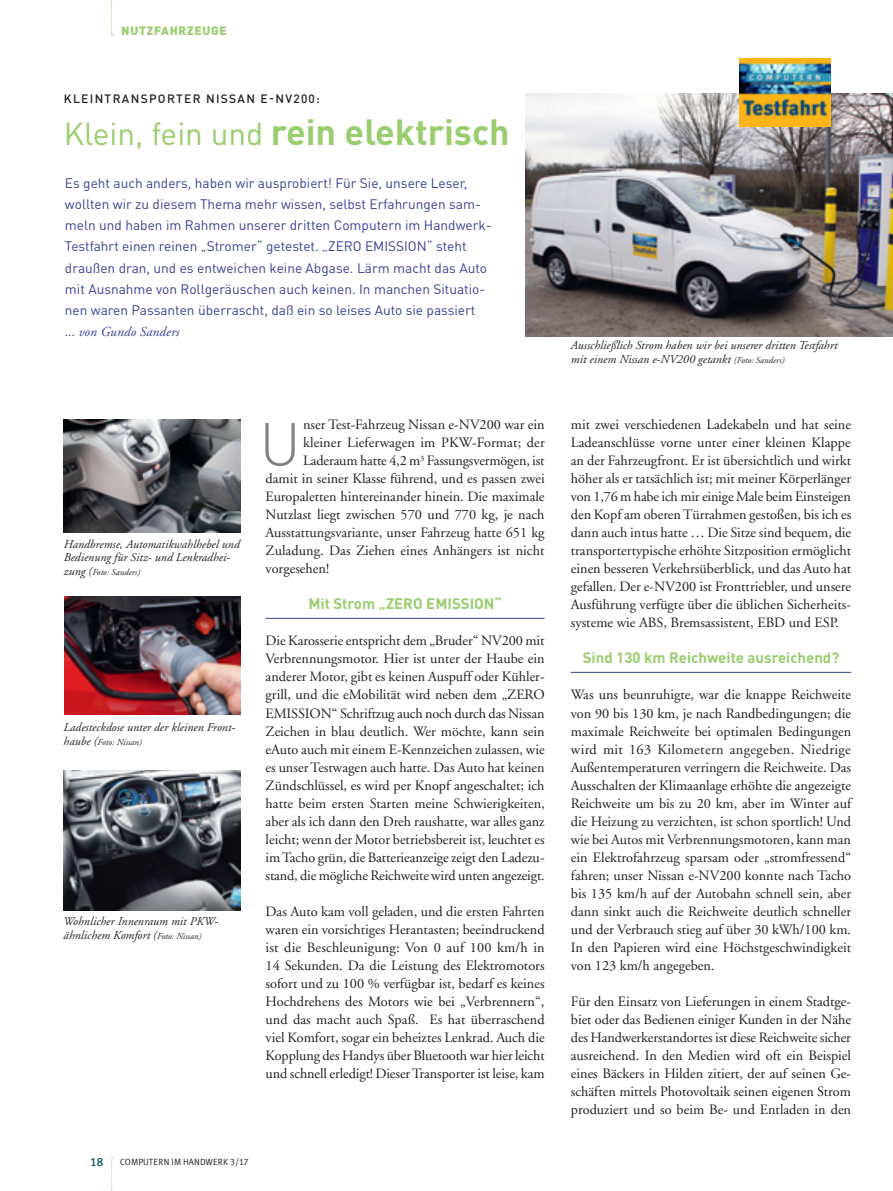
<style>
.page{position:relative;width:893px;height:1191px;background:#fff}
.page>*{position:absolute;margin:0;border:0;box-sizing:border-box;transform-origin:0 0}
.Initale{font:300 60px "DINOT";color:#808285}
._1_Artikelhead{font:700 36px "DINOT";color:#99cd6e}
._3_Sub_Linie_blau{font:700 15px "DINOT";color:#99cd6e}
._3_Fließtext{font:14.25px/18px "Adobe Garamond LT";color:#231f20;text-align:justify}
._2_Einleitung_10_pt{font:13.65px/21.1px "DINOT";color:#364194}
._2_Einleitung_10_pt-2{font:italic 13.65px "Adobe Garamond LT";letter-spacing:.01em;color:#364194}
._3_Fließtext-2{font:italic 12px/13.5px "Adobe Garamond LT";letter-spacing:.005em;color:#231f20}
._4_Bildlegende{font:italic 12px/13.5px "Adobe Garamond LT";letter-spacing:.005em;color:#231f20}
.Subheads_versal{font:500 12px "DINOT";letter-spacing:.11em;color:#231f20}
._2_Einleitung_10_pt-3{font:900 12px "DINOT";letter-spacing:.06em;color:#99cd6e}
._3_Fließtext-3{font:12px "Meta Plus Medium Caps";color:#16556c}
._3_Fließtext-4{font:italic 9px "Adobe Garamond LT";letter-spacing:.005em;color:#231f20}
._2_Einleitung_10_pt-4{font:9px "Meta Plus Normal Caps";color:#231f20}
.s1{font-weight:400;font-size:31.5px}
.s2{font-family:"DINOT";font-style:normal}
.s3{font-size:12px}
.s4{font-size:9px}
</style>
<div class="page">
<img style="left:525px;top:94px;width:368px;height:242px">
<hr style="left:571px;top:672px;width:280px;height:1px;background:#364194">
<svg style="left:111px;top:1157px;width:2px;height:34px"></svg>
<hr style="left:266px;top:618px;width:279px;height:1px;background:#364194">
<svg style="left:111px;top:0;width:2px;height:35px"></svg>
<img style="left:740px;top:58px;width:90px;height:68px">
<img style="left:64px;top:770px;width:176px;height:140px">
<img style="left:64px;top:420px;width:176px;height:112px">
<img style="left:65px;top:596px;width:175px;height:118px">
<p class="_2_Einleitung_10_pt-3" style="left:121px;top:22px;width:107px">NUTZFAHRZEUGE</p>
<p class="Subheads_versal" style="left:64px;top:90px;width:257px">KLEINTRANSPORTER NISSAN E-NV200:</p>
<p class="_1_Artikelhead" style="left:64px;top:107px;width:447px"><span class="s1">Klein, fein und</span> rein elektrisch</p>
<p class="_2_Einleitung_10_pt" style="left:65px;top:172px;width:428px">Es geht auch anders, haben wir ausprobiert! Für Sie, unsere Leser, wollten wir zu diesem Thema mehr wissen, selbst Erfahrungen sam&shy;meln und haben im Rahmen unserer dritten Computern im Handwerk-Testfahrt einen reinen „Stromer“ getestet. „ZERO EMISSION“ steht draußen dran, und es entweichen keine Abgase. Lärm macht das Auto mit Ausnahme von Rollgeräuschen auch keinen. In manchen Situatio&shy;nen waren Passanten überrascht, daß ein so leises Auto sie passiert</p>
<p class="_2_Einleitung_10_pt-2" style="left:65px;top:324px;width:116px"><span class="s2">…</span> von Gundo Sanders</p>
<p class="_3_Fließtext-2" style="left:64px;top:537px;width:177px">Handbremse, Automatikwahlhebel und<br>Bedienung für Sitz- und Lenkradhei-</p>
<p class="_3_Fließtext-4" style="left:64px;top:566px;width:78px"><span class="s3">zung (</span>Foto: Sanders)</p>
<p class="_3_Fließtext-2" style="left:64px;top:720px;width:173px">Ladesteckdose unter der kleinen Front-</p>
<p class="_3_Fließtext-4" style="left:64px;top:736px;width:80px"><span class="s3">haube (</span>Foto: Nissan)</p>
<p class="_3_Fließtext-2" style="left:64px;top:914px;width:156px">Wohnlicher Innenraum mit PKW&shy;ähnlichem Komfort (<span class="s4">Foto: Nissan)</span></p>
<p class="_3_Fließtext" style="left:303px;top:416px;width:243px">nser Test-Fahrzeug Nissan e-NV200 war ein</p>
<p class="_3_Fließtext" style="left:303px;top:434px;width:243px">kleiner Lieferwagen im PKW-Format; der</p>
<p class="_3_Fließtext" style="left:303px;top:452px;width:243px">Laderaum hatte 4,2 m<sup>3</sup> Fassungsvermögen, ist</p>
<p class="_3_Fließtext" style="left:266px;top:470px;width:281px">damit in seiner Klasse führend, und es passen zwei</p>
<p class="_3_Fließtext" style="left:266px;top:488px;width:280px">Europaletten hintereinander hinein. Die maximale</p>
<p class="_3_Fließtext" style="left:266px;top:506px;width:280px">Nutzlast liegt zwischen 570 und 770 kg, je nach</p>
<p class="_3_Fließtext" style="left:266px;top:524px;width:280px">Ausstattungsvariante, unser Fahrzeug hatte 651 kg</p>
<p class="_3_Fließtext" style="left:266px;top:542px;width:280px">Zuladung. Das Ziehen eines Anhängers ist nicht</p>
<p class="_3_Fließtext" style="left:266px;top:560px;width:65px">vorgesehen!</p>
<p class="_3_Sub_Linie_blau" style="left:308px;top:594px;width:195px">Mit Strom „ZERO EMISSION“</p>
<p class="_3_Fließtext" style="left:266px;top:632px;width:281px">Die Karosserie entspricht dem „Bruder“ NV200 mit Verbrennungsmotor. Hier ist unter der Haube ein anderer Motor, gibt es keinen Auspuff oder Kühler&shy;grill, und die eMobilität wird neben dem „ZERO EMISSION“ Schriftzug auch noch durch das Nissan Zeichen in blau deutlich. Wer möchte, kann sein eAuto auch mit einem E-Kennzeichen zulassen, wie es unser Testwagen auch hatte. Das Auto hat keinen Zündschlüssel, es wird per Knopf angeschaltet; ich hatte beim ersten Starten meine Schwierigkeiten, aber als ich dann den Dreh raushatte, war alles ganz leicht; wenn der Motor betriebsbereit ist, leuchtet es im Tacho grün, die Batterieanzeige zeigt den Ladezu&shy;stand, die mögliche Reichweite wird unten angezeigt.</p>
<p class="_3_Fließtext" style="left:266px;top:902px;width:281px">Das Auto kam voll geladen, und die ersten Fahrten waren ein vorsichtiges Herantasten; beeindruckend ist die Beschleunigung: Von 0 auf 100 km/h in 14 Sekunden. Da die Leistung des Elektromotors sofort und zu 100 % verfügbar ist, bedarf es keines Hochdrehens des Motors wie bei „Verbrennern“, und das macht auch Spaß. Es hat überraschend viel Komfort, sogar ein beheiztes Lenkrad. Auch die Kopplung des Handys über Bluetooth war hier leicht und schnell erledigt! Dieser Transporter ist leise, kam</p>
<p class="Initale" style="left:259px;top:403px;width:43px">U</p>
<p class="_3_Fließtext-3" style="left:90px;top:1154px;width:14px">18</p>
<p class="_2_Einleitung_10_pt-4" style="left:120px;top:1157px;width:130px">COMPUTERN IM HANDWERK 3/17</p>
<p class="_4_Bildlegende" style="left:571px;top:339px;width:268px">Ausschließlich Strom haben wir bei unserer dritten Testfahrt mit einem Nissan e-NV200 getankt <span class="s4">(Foto: Sanders)</span></p>
<p class="_3_Fließtext" style="left:571px;top:416px;width:282px">mit zwei verschiedenen Ladekabeln und hat seine Ladeanschlüsse vorne unter einer kleinen Klappe an der Fahrzeugfront. Er ist übersichtlich und wirkt höher als er tatsächlich ist; mit meiner Körperlänger von 1,76 m habe ich mir einige Male beim Einsteigen den Kopf am oberen Türrahmen gestoßen, bis ich es dann auch intus hatte … Die Sitze sind bequem, die transportertypische erhöhte Sitzposition ermöglicht einen besseren Verkehrsüberblick, und das Auto hat gefallen. Der e-NV200 ist Fronttriebler, und unsere Ausführung verfügte über die üblichen Sicherheits&shy;systeme wie ABS, Bremsassistent, EBD und ESP.</p>
<p class="_3_Sub_Linie_blau" style="left:583px;top:648px;width:258px">Sind 130 km Reichweite ausreichend?</p>
<p class="_3_Fließtext" style="left:571px;top:686px;width:282px">Was uns beunruhigte, war die knappe Reichweite von 90 bis 130 km, je nach Randbedingungen; die maximale Reichweite bei optimalen Bedingungen wird mit 163 Kilometern angegeben. Niedrige Außentemperaturen verringern die Reichweite. Das Ausschalten der Klimaanlage erhöhte die angezeigte Reichweite um bis zu 20 km, aber im Winter auf die Heizung zu verzichten, ist schon sportlich! Und wie bei Autos mit Verbrennungsmotoren, kann man ein Elektrofahrzeug sparsam oder „stromfressend“ fahren; unser Nissan e-NV200 konnte nach Tacho bis 135 km/h auf der Autobahn schnell sein, aber dann sinkt auch die Reichweite deutlich schneller und der Verbrauch stieg auf über 30 kWh/100 km.<br>In den Papieren wird eine Höchstgeschwindigkeit von 123 km/h angegeben.</p>
<p class="_3_Fließtext" style="left:571px;top:992px;width:282px">Für den Einsatz von Lieferungen in einem Stadtge&shy;biet oder das Bedienen einiger Kunden in der Nähe des Handwerkerstandortes ist diese Reichweite sicher ausreichend. In den Medien wird oft ein Beispiel eines Bäckers in Hilden zitiert, der auf seinen Ge&shy;schäften mittels Photovoltaik seinen eigenen Strom produziert und so beim Be- und Entladen in den</p>
</div>
